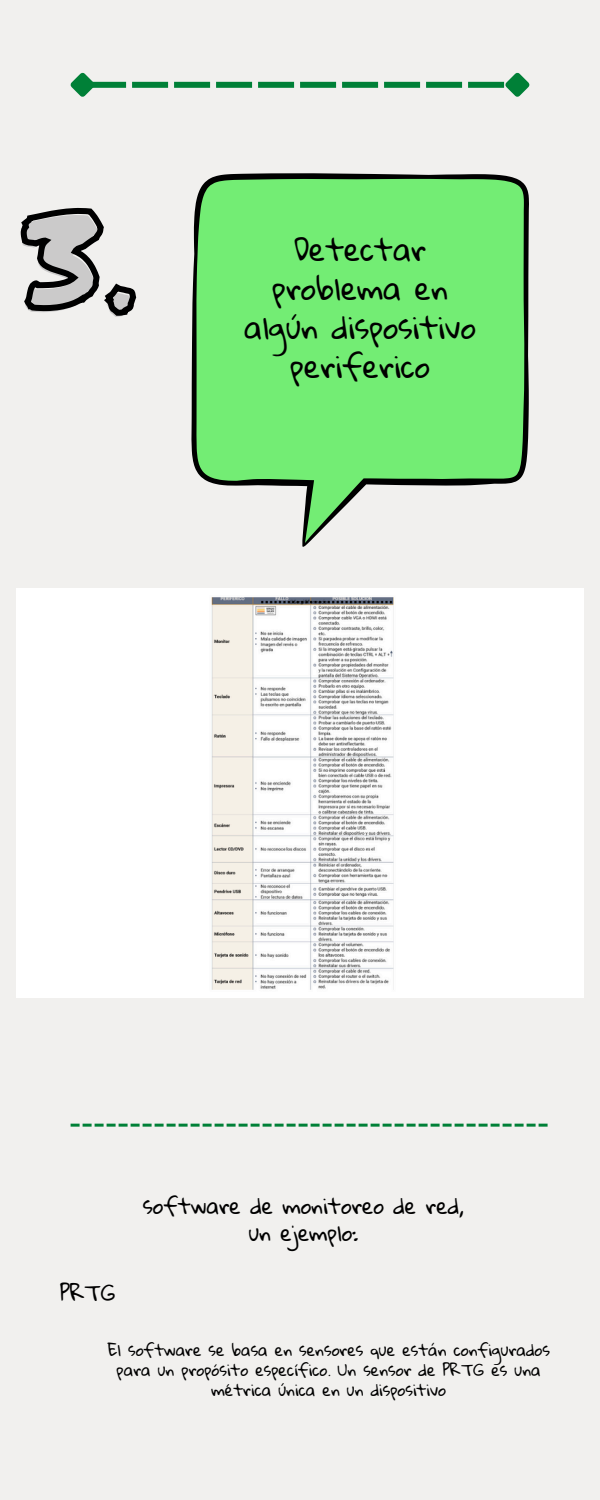
<style>
.page{position:relative;width:600px;height:1500px;background:#f1f0ee}
.page>*{position:absolute;margin:0;border:0;box-sizing:border-box;transform-origin:0 0}
.t1{font:137px "Permanent Marker";color:#cbcaca}
.t2{font:30px/39px "Gloria Hallelujah";color:#000;text-align:center}
.t3{font:21px/27px "Gloria Hallelujah";color:#000;text-align:center}
.t4{font:15.7px/20.2px "Gloria Hallelujah";color:#000;text-align:center}
</style>
<div class="page">
<svg style="left:70px;top:72px;width:460px;height:25px"></svg>
<svg style="left:20px;top:207px;width:117px;height:109px"></svg>
<img style="left:16px;top:588px;width:568px;height:410px">
<svg style="left:191px;top:173px;width:338px;height:374px;fill:#73ed74"></svg>
<svg style="left:71px;top:1124px;width:477px;height:3px"></svg>
<h1 class="t1" style="left:23px;top:161px;width:120px">3.</h1>
<p class="t2" style="left:244px;top:232px;width:233px">Detectar problema en algún dispositivo periferico</p>
<h2 class="t3" style="left:60px;top:1280px;width:57px">PRTG</h2>
<p class="t3" style="left:143px;top:1193px;width:323px">software de monitoreo de red, un ejemplo:</p>
<p class="t4" style="left:107px;top:1341px;width:444px">El software se basa en sensores que están configurados para un propósito específico. Un sensor de PRTG es una métrica única en un dispositivo</p>
</div>
